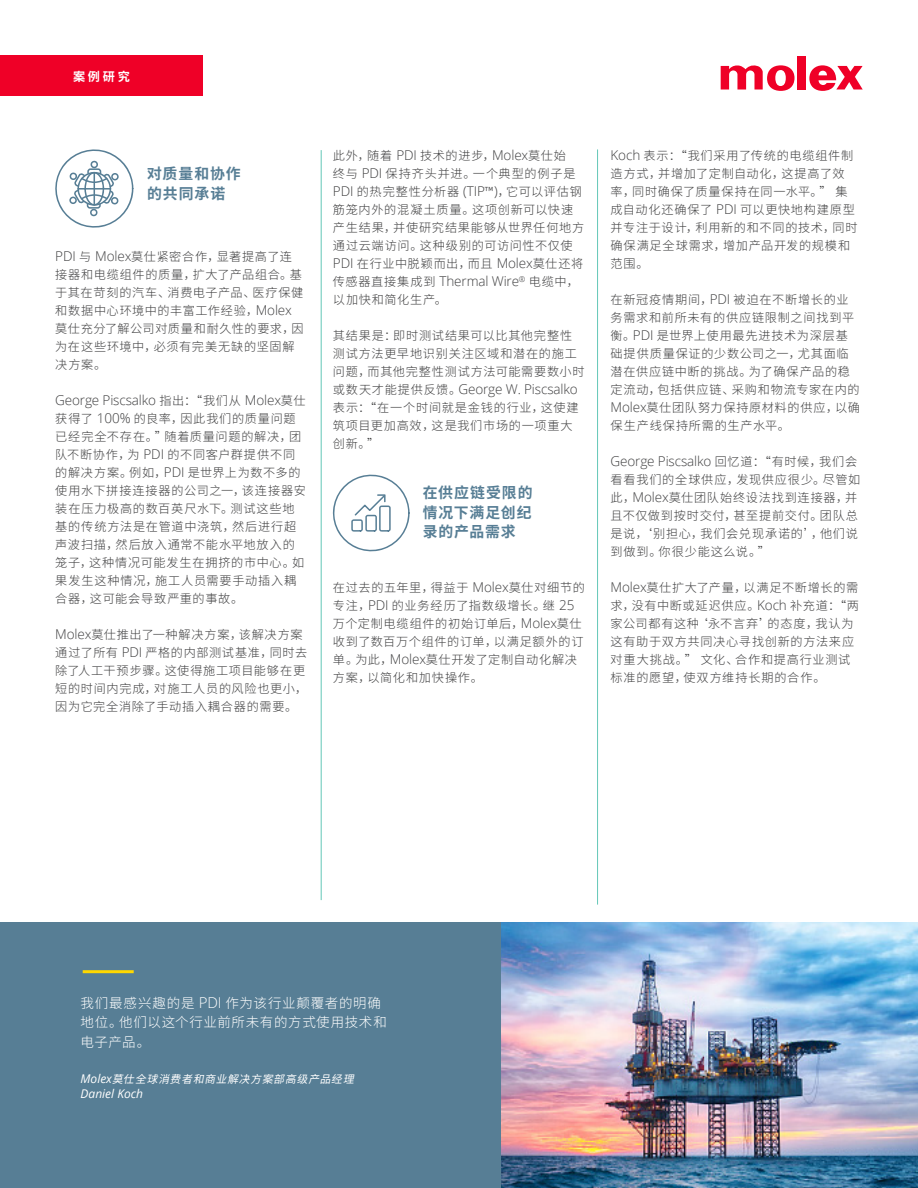
<style>
.page{position:relative;width:918px;height:1188px;background:#fff}
.page>*{position:absolute;margin:0;border:0;box-sizing:border-box;transform-origin:0 0}
.PM_Section_Header{font:700 14.85px/19.5px "Noto Sans CJ Ksc";letter-spacing:.06em;color:#577e95}
.PM_Body_text{font:300 13.5px "Open Sans";letter-spacing:-.01em;color:#3e3e3f}
.PM_Body_text-2{font:300 13.5px/19.5px "Noto Sans CJ Ksc";letter-spacing:.05em;color:#fff}
.PM_Body_text-3{font:300 12.15px/18px "Noto Sans CJ Ksc";letter-spacing:.06em;color:#3e3e3f}
.t1{font:700 12.15px "Noto Sans CJ Ksc";color:#fff}
.t2{font:italic 12px "Open Sans";color:#fff}
.t3{font:italic 10.8px "Noto Sans CJ Ksc";color:#fff}
.s1{font-family:"Open Sans";font-size:13.5px}
.s2{font-family:"Noto Sans CJ Ksc";font-size:12.15px}
.s3{font-family:"Open Sans";font-size:15px}
.s4{font-family:"Open Sans";font-size:12px}
</style>
<div class="page">
<div style="left:797px;top:56px;width:9px;height:34px;background:#ef0027"></div>
<svg style="left:721px;top:65px;width:74px;height:26px"></svg>
<svg style="left:809px;top:65px;width:54px;height:26px"></svg>
<div style="left:0;top:55px;width:203px;height:41px;background:#ef0027"></div>
<div style="left:0;top:922px;width:918px;height:266px;background:#577e95"></div>
<hr style="left:597px;top:149px;width:1px;height:756px;background:#63c7b7">
<hr style="left:321px;top:150px;width:1px;height:750px;background:#63c7b7">
<img style="left:501px;top:922px;width:417px;height:266px">
<svg style="left:55px;top:149px;width:78px;height:79px"></svg>
<svg style="left:332px;top:474px;width:78px;height:78px"></svg>
<hr style="left:83px;top:970px;width:51px;height:3px;background:#ffd800">
<p class="t1" style="left:73px;top:70px;width:58px">案例研究</p>
<p class="PM_Section_Header" style="left:147px;top:165px;width:95px">对质量和协作的共同承诺</p>
<p class="PM_Body_text-3" style="left:55px;top:247px;width:250px"><span class="s1">PDI</span> 与 <span class="s1">Molex</span>莫仕紧密合作，显著提高了连接器和电缆组件的质量，扩大了产品组合。基于其在苛刻的汽车、消费电子产品、医疗保健和数据中心环境中的丰富工作经验，<span class="s1">Molex</span>莫仕充分了解公司对质量和耐久性的要求，因为在这些环境中，必须有完美无缺的坚固解决方案。</p>
<p class="PM_Body_text" style="left:55px;top:390px;width:252px">George Piscsalko <span class="s2">指出：“我们从</span> Molex<span class="s2">莫仕</span></p>
<p class="PM_Body_text-3" style="left:55px;top:409px;width:252px">获得了 <span class="s1">100%</span> 的良率，因此我们的质量问题已经完全不存在。”随着质量问题的解决，团队不断协作，为 <span class="s1">PDI</span> 的不同客户群提供不同的解决方案。例如，<span class="s1">PDI</span> 是世界上为数不多的使用水下拼接连接器的公司之一，该连接器安装在压力极高的数百英尺水下。测试这些地基的传统方法是在管道中浇筑，然后进行超声波扫描，然后放入通常不能水平地放入的笼子，这种情况可能发生在拥挤的市中心。如果发生这种情况，施工人员需要手动插入耦合器，这可能会导致严重的事故。</p>
<p class="PM_Body_text-3" style="left:55px;top:625px;width:254px"><span class="s1">Molex</span>莫仕推出了一种解决方案，该解决方案通过了所有 <span class="s1">PDI</span> 严格的内部测试基准，同时去除了人工干预步骤。这使得施工项目能够在更短的时间内完成，对施工人员的风险也更小，因为它完全消除了手动插入耦合器的需要。</p>
<p class="PM_Body_text-3" style="left:333px;top:147px;width:253px">此外，随着 <span class="s1">PDI</span> 技术的进步，<span class="s1">Molex</span>莫仕始<br>终与 <span class="s1">PDI</span> 保持齐头并进。一个典型的例子是<br><span class="s1">PDI</span> 的热完整性分析器 <span class="s1">(TIP</span>™<span class="s1">)</span>，它可以评估钢筋笼内外的混凝土质量。这项创新可以快速产生结果，并使研究结果能够从世界任何地方通过云端访问。这种级别的可访问性不仅使<br><span class="s1">PDI</span> 在行业中脱颖而出，而且 <span class="s1">Molex</span>莫仕还将传感器直接集成到 <span class="s1">Thermal Wire</span><sup>®</sup> 电缆中，以加快和简化生产。</p>
<p class="PM_Body_text-3" style="left:333px;top:327px;width:253px">其结果是：即时测试结果可以比其他完整性测试方法更早地识别关注区域和潜在的施工问题，而其他完整性测试方法可能需要数小时</p>
<p class="PM_Body_text" style="left:333px;top:380px;width:246px"><span class="s2">或数天才能提供反馈。</span>George W. Piscsalko</p>
<p class="PM_Body_text-3" style="left:333px;top:399px;width:247px">表示：“在一个时间就是金钱的行业，这使建筑项目更加高效，这是我们市场的一项重大创新。”</p>
<p class="PM_Section_Header" style="left:423px;top:483px;width:111px;text-align:justify">在供应链受限的情况下满足创纪录的产品需求</p>
<p class="PM_Body_text-3" style="left:333px;top:579px;width:254px">在过去的五年里，得益于 <span class="s1">Molex</span>莫仕对细节的专注，<span class="s1">PDI</span> 的业务经历了指数级增长。继 <span class="s1">25</span>万个定制电缆组件的初始订单后，<span class="s1">Molex</span>莫仕收到了数百万个组件的订单，以满足额外的订单。为此，<span class="s1">Molex</span>莫仕开发了定制自动化解决方案，以简化和加快操作。</p>
<p class="PM_Body_text-3" style="left:611px;top:147px;width:248px"><span class="s1">Koch</span> 表示：“我们采用了传统的电缆组件制造方式，并增加了定制自动化，这提高了效率，同时确保了质量保持在同一水平。” 集成自动化还确保了 <span class="s1">PDI</span> 可以更快地构建原型并专注于设计，利用新的和不同的技术，同时确保满足全球需求，增加产品开发的规模和范围。</p>
<p class="PM_Body_text-3" style="left:611px;top:291px;width:251px">在新冠疫情期间，<span class="s1">PDI</span> 被迫在不断增长的业务需求和前所未有的供应链限制之间找到平衡。<span class="s1">PDI</span> 是世界上使用最先进技术为深层基础提供质量保证的少数公司之一，尤其面临潜在供应链中断的挑战。为了确保产品的稳定流动，包括供应链、采购和物流专家在内的<br><span class="s1">Molex</span>莫仕团队努力保持原材料的供应，以确保生产线保持所需的生产水平。</p>
<p class="PM_Body_text" style="left:611px;top:452px;width:248px">George Piscsalko <span class="s2">回忆道：“有时候，我们会</span></p>
<p class="PM_Body_text-3" style="left:611px;top:471px;width:251px">看看我们的全球供应，发现供应很少。尽管如此，<span class="s1">Molex</span>莫仕团队始终设法找到连接器，并且不仅做到按时交付，甚至提前交付。团队总是说，‘别担心，我们会兑现承诺的’，他们说到做到。你很少能这么说。”</p>
<p class="PM_Body_text-3" style="left:611px;top:579px;width:250px"><span class="s1">Molex</span>莫仕扩大了产量，以满足不断增长的需求，没有中断或延迟供应。<span class="s1">Koch</span> 补充道：“两家公司都有这种‘永不言弃’的态度，我认为这有助于双方共同决心寻找创新的方法来应对重大挑战。” 文化、合作和提高行业测试标准的愿望，使双方维持长期的合作。</p>
<p class="PM_Body_text-2" style="left:81px;top:993px;width:308px">我们最感兴趣的是 <span class="s3">PDI</span> 作为该行业颠覆者的明确地位。他们以这个行业前所未有的方式使用技术和电子产品。</p>
<p class="t3" style="left:81px;top:1073px;width:280px"><span class="s4">M o lex</span>莫仕全球消费者和商业解决方案部高级产品经理</p>
<p class="t2" style="left:81px;top:1085px;width:64px">Daniel Koch</p>
</div>
